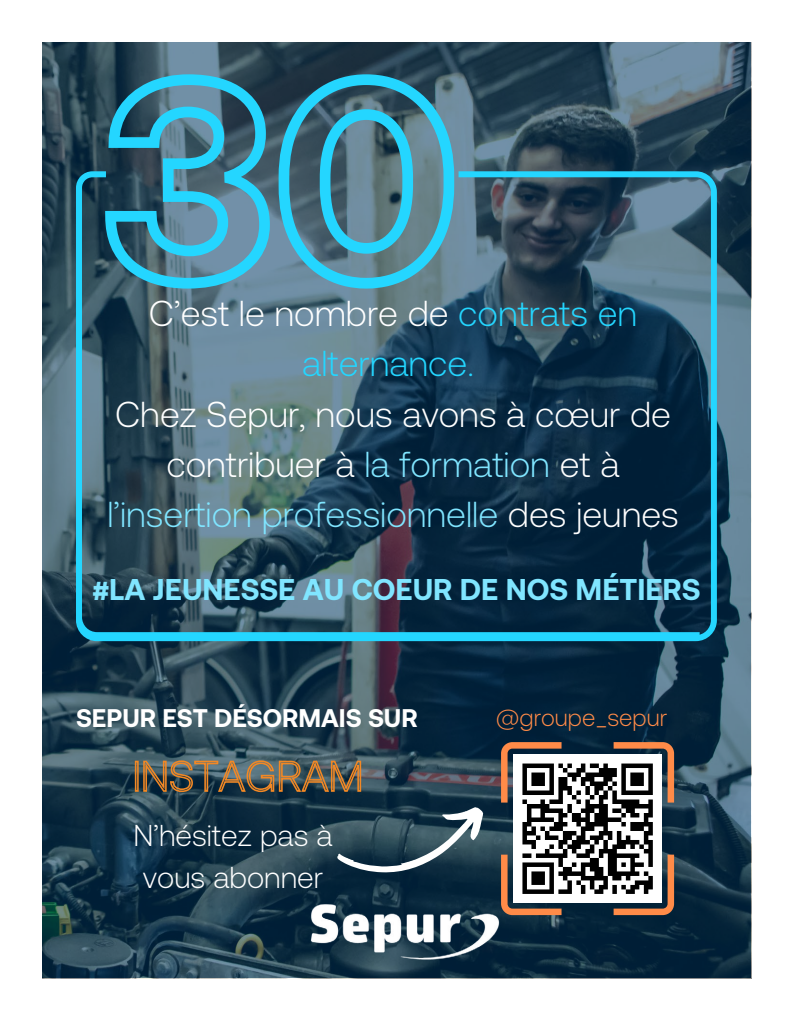
<style>
.page{position:relative;width:794px;height:1021px;background:#fff}
.page>*{position:absolute;margin:0;border:0;box-sizing:border-box;transform-origin:0 0}
.t1{font:300 36px/50.3px "Aeonik Pro";color:#fff;text-align:center}
.t2{font:300 36px/50.3px "Aeonik Pro";color:#24d6ff;text-align:center}
.t3{font:300 30.1px/41.7px "Aeonik Pro";color:#fff;text-align:center}
.t4{font:700 30px "Aeonik Pro";color:#80e5ff}
.t5{font:700 25.5px "Aeonik Pro";color:#fff}
.t6{font:300 24.1px "Aeonik Pro";color:#ff8b48}
.s1{color:#fff}
.s2{color:#80e5ff}
</style>
<div class="page">
<img style="left:43px;top:43px;width:708px;height:935px">
<img style="left:282px;top:875px;width:245px;height:94px">
<svg style="left:501px;top:742px;width:173px;height:173px"></svg>
<svg style="left:337px;top:807px;width:147px;height:66px;background:#435d6a"></svg>
<svg style="left:100px;top:68px;width:359px;height:100px;background:#3a7a8f"></svg>
<svg style="left:73px;top:168px;width:647px;height:476px;background:#315a6e"></svg>
<svg style="left:134px;top:757px;width:228px;height:36px;background:#666050"></svg>
<p class="t2" style="left:149px;top:288px;width:490px"><span class="s1">C’est le nombre de</span> contrats en alternance.</p>
<p class="t1" style="left:107px;top:389px;width:573px">Chez Sepur, nous avons à cœur de contribuer à <span class="s2">la formation</span> et à <span class="s2">l’insertion professionnelle</span> des jeunes</p>
<p class="t4" style="left:92px;top:572px;width:609px">#LA JEUNESSE AU COEUR DE NOS MÉTIERS</p>
<p class="t5" style="left:76px;top:703px;width:343px">SEPUR EST DÉSORMAIS SUR</p>
<p class="t3" style="left:133px;top:815px;width:201px">N’hésitez pas à vous abonner</p>
<p class="t6" style="left:496px;top:704px;width:173px">@groupe_sepur</p>
</div>
